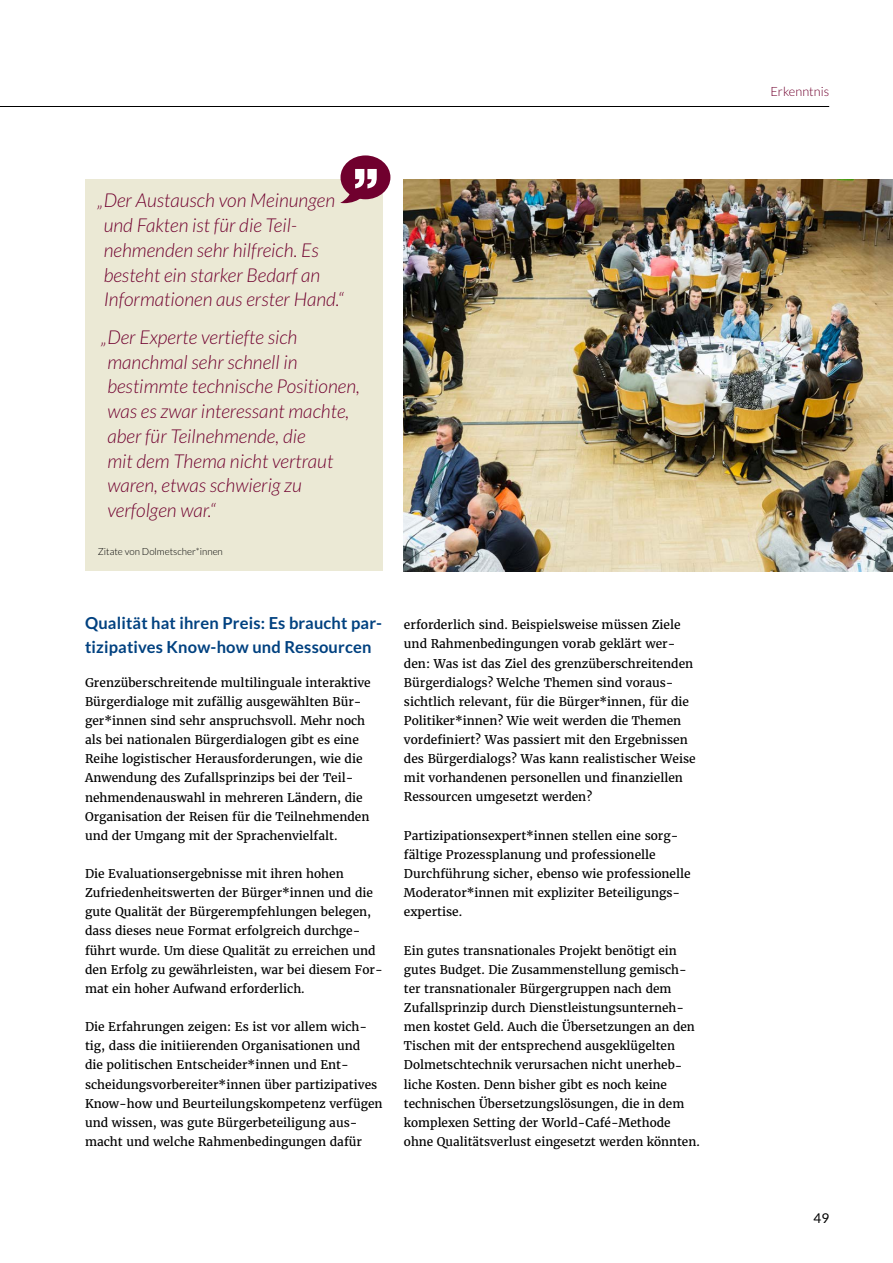
<style>
.page{position:relative;width:893px;height:1263px;background:#fff}
.page>*{position:absolute;margin:0;border:0;box-sizing:border-box;transform-origin:0 0}
.t1{font:italic 300 19.2px/24.8px "Lato";color:#70002e}
.t2{font:700 16.5px/24px "Lato";letter-spacing:.01em;color:#004180}
.t3{font:13.5px "Lato";color:#000}
.t4{font:300 12.75px "Lato";color:#70002e}
.t5{font:12px/19.2px "Merriweather";color:#000}
.t6{font:300 9.75px "Lato";color:#000}
</style>
<div class="page">
<hr style="left:0;top:106px;width:829px;height:1px;background:#000">
<div style="left:85px;top:179px;width:298px;height:392px;background:#ebe9d5"></div>
<div style="left:340px;top:155px;width:50px;height:44px;background:#70002e;border-radius:50%"></div>
<svg style="left:340px;top:169px;width:37px;height:34px"></svg>
<img style="left:404px;top:180px;width:489px;height:392px">
<h1 class="t1" style="left:104px;top:189px;width:242px;text-indent:-6px">„Der Austausch von Meinungen und Fakten ist für die Teil&shy;nehmenden sehr hilfreich. Es besteht ein starker Bedarf an<br>Informationen aus erster Hand.“</h1>
<h1 class="t1" style="left:107px;top:325px;width:254px;text-indent:-6px">„Der Experte vertiefte sich manchmal sehr schnell in bestimmte technische Positionen, was es zwar interessant machte, aber für Teilnehmende, die<br>mit dem Thema nicht vertraut waren, etwas schwierig zu verfolgen war.“</h1>
<p class="t6" style="left:98px;top:546px;width:127px">Zitate von Dolmetscher*innen</p>
<h2 class="t2" style="left:85px;top:611px;width:299px">Qualität hat ihren Preis: Es braucht par&shy;tizipatives Know-how und Ressourcen</h2>
<p class="t5" style="left:85px;top:673px;width:287px">Grenzüberschreitende multilinguale interaktive Bürgerdialoge mit zufällig ausgewählten Bür&shy;ger*innen sind sehr anspruchsvoll. Mehr noch als bei nationalen Bürgerdialogen gibt es eine Reihe logistischer Herausforderungen, wie die Anwendung des Zufallsprinzips bei der Teil&shy;nehmendenauswahl in mehreren Ländern, die Organisation der Reisen für die Teilnehmenden und der Umgang mit der Sprachenvielfalt.</p>
<p class="t5" style="left:85px;top:864px;width:299px">Die Evaluationsergebnisse mit ihren hohen Zufriedenheitswerten der Bürger*innen und die gute Qualität der Bürgerempfehlungen belegen, dass dieses neue Format erfolgreich durchge&shy;führt wurde. Um diese Qualität zu erreichen und den Erfolg zu gewährleisten, war bei diesem For&shy;mat ein hoher Aufwand erforderlich.</p>
<p class="t5" style="left:85px;top:1017px;width:299px">Die Erfahrungen zeigen: Es ist vor allem wich&shy;tig, dass die initiierenden Organisationen und<br>die politischen Entscheider*innen und Ent&shy;scheidungsvorbereiter*innen über partizipatives Know-how und Beurteilungskompetenz verfügen und wissen, was gute Bürgerbeteiligung aus&shy;macht und welche Rahmenbedingungen dafür</p>
<p class="t5" style="left:404px;top:615px;width:293px">erforderlich sind. Beispielsweise müssen Ziele und Rahmenbedingungen vorab geklärt wer&shy;den: Was ist das Ziel des grenzüberschreitenden Bürgerdialogs? Welche Themen sind voraus&shy;sichtlich relevant, für die Bürger*innen, für die Politiker*innen? Wie weit werden die Themen vordefiniert? Was passiert mit den Ergebnissen des Bürgerdialogs? Was kann realistischer Weise mit vorhandenen personellen und finanziellen Ressourcen umgesetzt werden?</p>
<p class="t5" style="left:404px;top:825px;width:288px">Partizipationsexpert*innen stellen eine sorg&shy;fältige Prozessplanung und professionelle Durchführung sicher, ebenso wie professionelle Moderator*innen mit expliziter Beteiligungs&shy;expertise.</p>
<p class="t5" style="left:404px;top:940px;width:297px">Ein gutes transnationales Projekt benötigt ein gutes Budget. Die Zusammenstellung gemisch&shy;ter transnationaler Bürgergruppen nach dem Zufallsprinzip durch Dienstleistungsunterneh&shy;men kostet Geld. Auch die Übersetzungen an den Tischen mit der entsprechend ausgeklügelten Dolmetschtechnik verursachen nicht unerheb&shy;liche Kosten. Denn bisher gibt es noch keine technischen Übersetzungslösungen, die in dem komplexen Setting der World-Café-Methode ohne Qualitätsverlust eingesetzt werden könnten.</p>
<p class="t4" style="left:770px;top:85px;width:60px">Erkenntnis</p>
<p class="t3" style="left:813px;top:1210px;width:17px">49</p>
</div>
